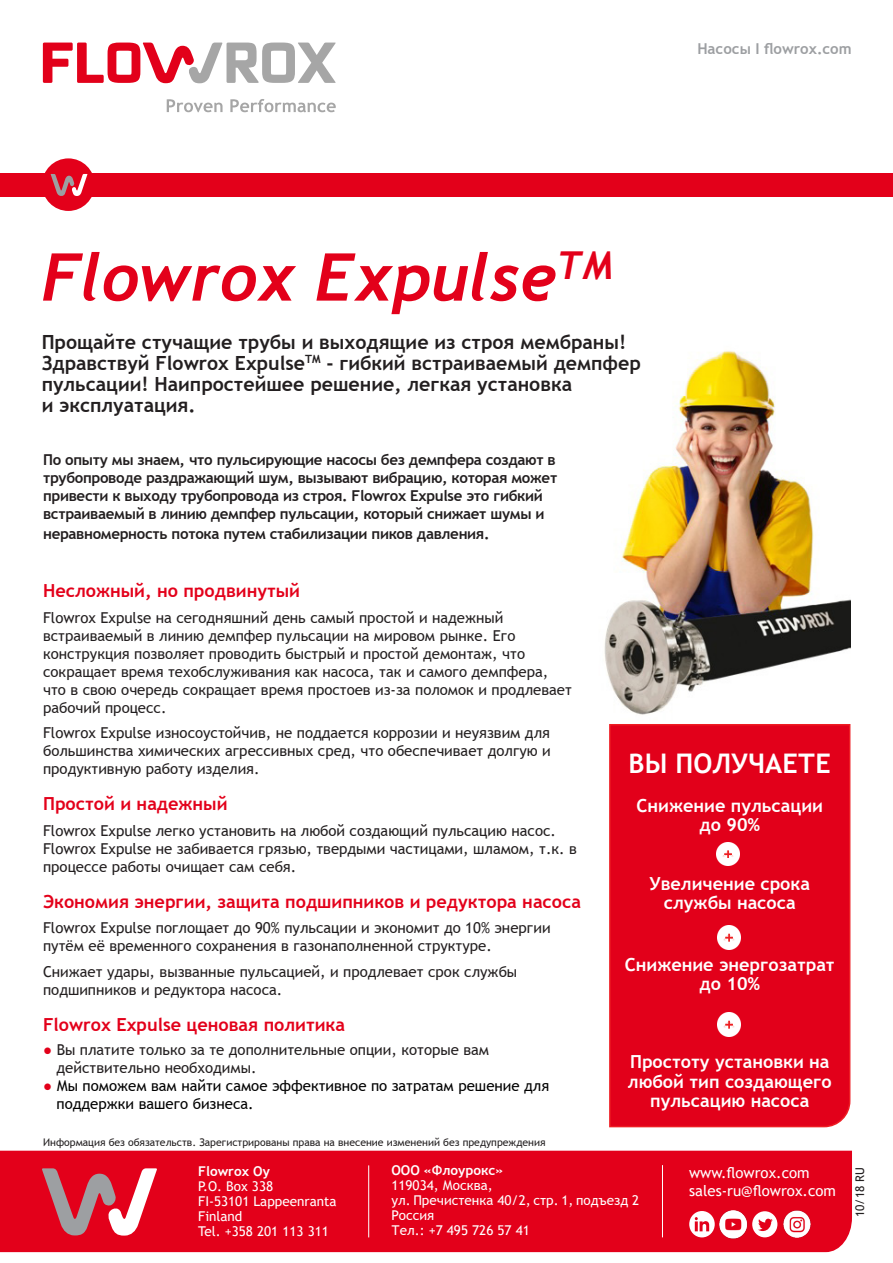
<style>
.page{position:relative;width:893px;height:1263px;background:#fff}
.page>*{position:absolute;margin:0;border:0;box-sizing:border-box;transform-origin:0 0}
.t1{font:italic 700 66px "Trebuchet";color:#e3001a}
.t2{font:700 27px "Trebuchet MS";color:#fff}
.t3{font:700 19.5px/21px "Trebuchet MS";color:#231f20}
.t4{font:700 18px/19.5px "Trebuchet MS";color:#fff;text-align:center}
.t5{font:700 18px "Trebuchet MS";color:#e3001a}
.t6{font:15px/18px "Trebuchet MS";color:#231f20}
.t7{font:700 15px/18px "Trebuchet MS";letter-spacing:-.02em;color:#231f20}
.t8{font:15px "Trebuchet MS";color:#000}
.t9{font:15px "Trebuchet MS";color:#fff}
.t10{font:700 15px "Trebuchet MS";color:#9d9fa2}
.t11{font:13.5px/15px "Trebuchet MS";color:#fff}
.t12{font:700 13.5px "Trebuchet MS";color:#fff}
.t13{font:12px "Trebuchet MS";color:#231f20}
.t14{font:10.5px "Trebuchet MS";color:#231f20}
.s1{color:#e2001a}
</style>
<div class="page">
<div style="left:609px;top:724px;width:242px;height:404px;background:#e2001a"></div>
<svg style="left:43px;top:43px;width:293px;height:40px"></svg>
<svg style="left:167px;top:99px;width:169px;height:13px"></svg>
<img style="left:604px;top:351px;width:246px;height:364px">
<img style="left:716px;top:842px;width:23px;height:24px">
<img style="left:717px;top:926px;width:23px;height:23px">
<img style="left:717px;top:1013px;width:23px;height:23px">
<div style="left:0;top:1151px;width:852px;height:101px;background:#e3001a"></div>
<hr style="left:662px;top:1165px;width:1px;height:72px;background:#fff">
<hr style="left:368px;top:1165px;width:1px;height:72px;background:#fff">
<svg style="left:42px;top:1168px;width:115px;height:67px"></svg>
<svg style="left:752px;top:1211px;width:21px;height:26px"></svg>
<svg style="left:689px;top:1211px;width:26px;height:26px"></svg>
<svg style="left:695px;top:1217px;width:14px;height:14px"></svg>
<img style="left:719px;top:1209px;width:30px;height:29px">
<img style="left:773px;top:1207px;width:47px;height:33px">
<div style="left:0;top:173px;width:893px;height:23px;background:#e3001a"></div>
<div style="left:42px;top:158px;width:53px;height:53px;background:#e3001a;border-radius:50%"></div>
<svg style="left:51px;top:174px;width:37px;height:22px"></svg>
<p class="t10" style="left:697px;top:39px;width:156px">Насосы I flowrox.com</p>
<p class="t1" style="left:42px;top:235px;width:573px">Flowrox Expulse<sup>TM</sup></p>
<p class="t3" style="left:42px;top:331px;width:601px">Прощайте стучащие трубы и выходящие из строя мембраны!<br>Здравствуй Flowrox Expulse<sup>TM</sup> - гибкий встраиваемый демпфер пульсации! Наипростейшее решение, легкая установка</p>
<p class="t3" style="left:42px;top:394px;width:155px">и эксплуатация.</p>
<p class="t7" style="left:43px;top:451px;width:516px">По опыту мы знаем, что пульсирующие насосы без демпфера создают в трубопроводе раздражающий шум, вызывают вибрацию, которая может привести к выходу трубопровода из строя. Flowrox Expulse это гибкий встраиваемый в линию демпфер пульсации, который снижает шумы и</p>
<p class="t7" style="left:43px;top:524px;width:448px">неравномерность потока путем стабилизации пиков давления.</p>
<p class="t5" style="left:43px;top:580px;width:258px">Несложный, но продвинутый</p>
<p class="t6" style="left:43px;top:608px;width:530px">Flowrox Expulse на сегодняшний день самый простой и надежный встраиваемый в линию демпфер пульсации на мировом рынке. Его конструкция позволяет проводить быстрый и простой демонтаж, что сокращает время техобслуживания как насоса, так и самого демпфера, что в свою очередь сокращает время простоев из-за поломок и продлевает рабочий процесс.</p>
<p class="t6" style="left:43px;top:724px;width:509px;text-align:justify">Flowrox Expulse износоустойчив, не поддается коррозии и неуязвим для большинства химических агрессивных сред, что обеспечивает долгую и продуктивную работу изделия.</p>
<p class="t5" style="left:43px;top:793px;width:186px">Простой и надежный</p>
<p class="t6" style="left:43px;top:821px;width:535px">Flowrox Expulse легко установить на любой создающий пульсацию насос.<br>Flowrox Expulse не забивается грязью, твердыми частицами, шламом, т.к. в процессе работы очищает сам себя.</p>
<p class="t5" style="left:43px;top:890px;width:539px">Экономия энергии, защита подшипников и редуктора насоса</p>
<p class="t6" style="left:43px;top:919px;width:509px">Flowrox Expulse поглощает до 90% пульсации и экономит до 10% энергии путём её временного сохранения в газонаполненной структуре.</p>
<p class="t6" style="left:43px;top:962px;width:476px">Снижает удары, вызванные пульсацией, и продлевает срок службы подшипников и редуктора насоса.</p>
<p class="t5" style="left:43px;top:1013px;width:303px">Flowrox Expulse ценовая политика</p>
<p class="t6" style="left:43px;top:1040px;width:447px"><span class="s1">●</span> Вы платите только за те дополнительные опции, которые вам</p>
<p class="t6" style="left:57px;top:1058px;width:201px">действительно необходимы.</p>
<p class="t8" style="left:43px;top:1076px;width:508px"><span class="s1">●</span> Мы поможем вам найти самое эффективное по затратам решение для</p>
<p class="t8" style="left:57px;top:1094px;width:199px">поддержки вашего бизнеса.</p>
<p class="t14" style="left:43px;top:1136px;width:504px">Информация без обязательств. Зарегистрированы права на внесение изменений без предупреждения</p>
<p class="t2" style="left:629px;top:746px;width:204px">ВЫ ПОЛУЧАЕТЕ</p>
<p class="t4" style="left:637px;top:795px;width:188px">Снижение пульсации до 90%</p>
<p class="t4" style="left:650px;top:873px;width:162px">Увеличение срока службы насоса</p>
<p class="t4" style="left:625px;top:954px;width:211px">Снижение энергозатрат до 10%</p>
<p class="t4" style="left:628px;top:1052px;width:205px">Простоту установки на любой тип создающего пульсацию насоса</p>
<p class="t12" style="left:198px;top:1163px;width:73px">Flowrox Oy</p>
<p class="t11" style="left:198px;top:1179px;width:76px">P.O. Box 338</p>
<p class="t11" style="left:198px;top:1194px;width:140px">FI-53101 Lappeenranta</p>
<p class="t11" style="left:198px;top:1209px;width:132px">Finland<br>Tel. +358 201 113 311</p>
<p class="t12" style="left:391px;top:1162px;width:114px">ООО «Флоурокс»</p>
<p class="t11" style="left:391px;top:1177px;width:103px">119034, Москва,</p>
<p class="t11" style="left:391px;top:1192px;width:249px">ул. Пречистенка 40/2, стр. 1, подъезд 2<br>Россия</p>
<p class="t11" style="left:391px;top:1222px;width:140px">Тел.: +7 495 726 57 41</p>
<p class="t9" style="left:689px;top:1163px;width:122px">www.flowrox.com</p>
<p class="t9" style="left:689px;top:1181px;width:148px">sales-ru@flowrox.com</p>
<p class="t13" style="left:852px;top:1217px;width:51px;rotate:-90deg">10/18 RU</p>
</div>
